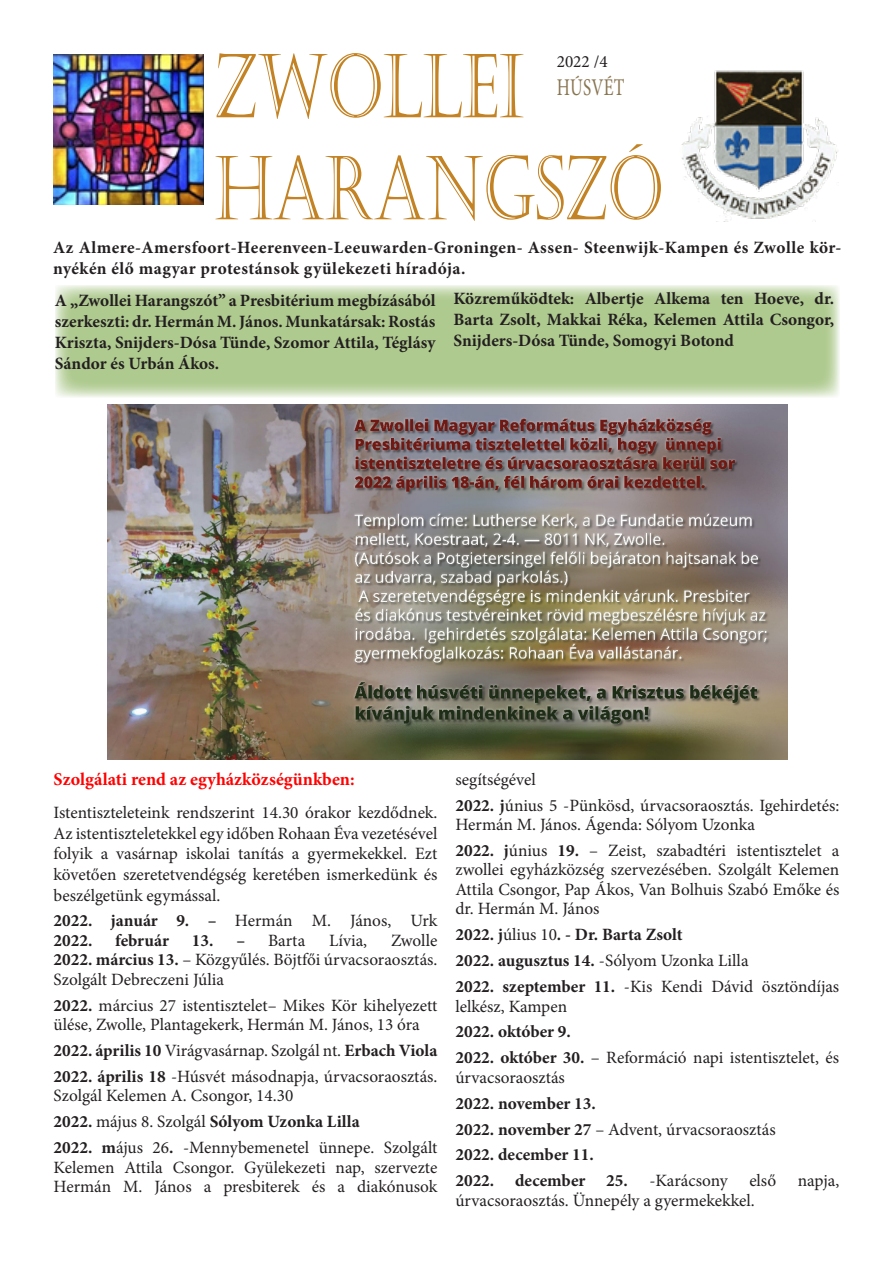
<style>
.page{position:relative;width:893px;height:1263px;background:#fff}
.page>*{position:absolute;margin:0;border:0;box-sizing:border-box;transform-origin:0 0}
.t1{font:88.5px "Castellar";color:#c38324;scale:.72 1}
.t2{font:24px "Minion Pro";letter-spacing:.01em;color:#89744f;scale:.72 1}
.t3{font:700 18px "Minion Pro";color:#f00}
.t4{font:17.25px/19.5px "Minion Pro";color:#231f20}
.t5{font:700 17.25px/21px "Minion Pro";letter-spacing:.005em;color:#231f20;text-align:justify}
.t6{font:700 17.25px/20.7px "Minion Pro";letter-spacing:.025em;color:#231f20}
.s1{font-weight:400}
.s2{font-weight:700}
</style>
<div class="page">
<svg style="left:55px;top:294px;width:785px;height:103px;background:#b4cd96"></svg>
<img style="left:53px;top:54px;width:786px;height:240px">
<img style="left:107px;top:404px;width:681px;height:355px">
<p class="t1" style="left:215px;top:36px;width:430px">ZWOLLEI</p>
<p class="t1" style="left:215px;top:138px;width:624px">HARANGSZÓ</p>
<p class="t4" style="left:557px;top:51px;width:53px">2022 /4</p>
<p class="t2" style="left:557px;top:72px;width:95px">HÚSVÉT</p>
<p class="t6" style="left:53px;top:237px;width:790px">Az Almere-Amersfoort-Heerenveen-Leeuwarden-Groningen- Assen- Steenwijk-Kampen és Zwolle kör&shy;nyékén élő magyar protestánsok gyülekezeti híradója.</p>
<p class="t5" style="left:55px;top:289px;width:382px">A „Zwollei Harangszót” a Presbitérium megbízásából szerkeszti: dr. Hermán M. János. Munkatársak: Rostás Kriszta, Snijders-Dósa Tünde, Szomor Attila, Téglásy Sándor és Urbán Ákos.</p>
<p class="t5" style="left:453px;top:288px;width:382px">Közreműködtek: Albertje Alkema ten Hoeve, dr.<br>Barta Zsolt, Makkai Réka, Kelemen Attila Csongor, Snijders-Dósa Tünde, Somogyi Botond</p>
<p class="t3" style="left:54px;top:767px;width:303px">Szolgálati rend az egyházközségünkben:</p>
<p class="t4" style="left:54px;top:802px;width:385px;line-height:20.7px;text-align:justify">Istentiszteleteink rendszerint 14.30 órakor kezdődnek.<br>Az istentiszteletekkel egy időben Rohaan Éva vezetésével folyik a vasárnap iskolai tanítás a gyermekekkel. Ezt követően szeretetvendégség keretében ismerkedünk és beszélgetünk egymással.</p>
<p class="t5" style="left:54px;top:911px;width:385px;line-height:19.5px">2022. január 9. – <span class="s1">Hermán M. János, Urk<br></span>2022.</p>
<p class="t4" style="left:54px;top:930px;width:385px;text-align:justify;text-indent:338px">Zwolle <span class="s2">2022. március 13.</span> – Közgyűlés. Böjtfői úrvacsoraosztás.<br>Szolgált Debreczeni Júlia</p>
<p class="t4" style="left:54px;top:995px;width:385px"><span class="s2">2022.</span> március 27 istentisztelet– Mikes Kör kihelyezett ülése, Zwolle, Plantagekerk, Hermán M. János, 13 óra</p>
<p class="t5" style="left:54px;top:1040px;width:385px">2022. április 10 <span class="s1">Virágvasárnap. Szolgál nt.</span> Erbach Viola</p>
<p class="t4" style="left:54px;top:1067px;width:385px"><span class="s2">2022. április 18</span> -Húsvét másodnapja, úrvacsoraosztás.<br>Szolgál Kelemen A. Csongor, 14.30</p>
<p class="t5" style="left:54px;top:1111px;width:308px">2022. <span class="s1">május 8. Szolgál</span> Sólyom Uzonka Lilla</p>
<p class="t4" style="left:54px;top:1138px;width:385px;text-align:justify"><span class="s2">2022. m</span>ájus 26<span class="s2">.</span> -Mennybemenetel ünnepe. Szolgált Kelemen Attila Csongor. Gyülekezeti nap, szervezte Hermán M. János a presbiterek és a diakónusok</p>
<p class="t5" style="left:115px;top:929px;width:55px">február</p>
<p class="t5" style="left:192px;top:929px;width:55px">13. –</p>
<p class="t4" style="left:268px;top:930px;width:39px">Barta</p>
<p class="t4" style="left:329px;top:930px;width:40px">Lívia,</p>
<p class="t4" style="left:455px;top:769px;width:82px">segítségével</p>
<p class="t4" style="left:455px;top:795px;width:385px"><span class="s2">2022. j</span>únius 5 -Pünkösd, úrvacsoraosztás. Igehirdetés:<br>Hermán M. János. Ágenda: Sólyom Uzonka</p>
<p class="t4" style="left:455px;top:841px;width:385px;text-align:justify"><span class="s2">2022. j</span>únius <span class="s2">19.</span> – Zeist, szabadtéri istentisztelet a zwollei egyházközség szervezésében. Szolgált Kelemen Attila Csongor, Pap Ákos, Van Bolhuis Szabó Emőke és dr. Hermán M. János</p>
<p class="t5" style="left:455px;top:924px;width:229px">2022. j<span class="s1">úlius 10</span>. - Dr. Barta Zsolt</p>
<p class="t4" style="left:455px;top:951px;width:295px"><span class="s2">2022. augusztus 14.</span> -Sólyom Uzonka Lilla</p>
<p class="t4" style="left:455px;top:977px;width:385px"><span class="s2">2022. szeptember 11.</span> -Kis Kendi Dávid ösztöndíjas lelkész, Kampen</p>
<p class="t5" style="left:455px;top:1021px;width:117px">2022. október 9.</p>
<p class="t4" style="left:455px;top:1048px;width:385px"><span class="s2">2022. október 30.</span> – Reformáció napi istentisztelet, és úrvacsoraosztás</p>
<p class="t5" style="left:455px;top:1092px;width:142px">2022. november 13.</p>
<p class="t4" style="left:455px;top:1119px;width:322px"><span class="s2">2022. november 27</span> – Advent, úrvacsoraosztás</p>
<p class="t5" style="left:455px;top:1144px;width:140px">2022. december 11.</p>
<p class="t5" style="left:455px;top:1170px;width:174px">2022. december 25.</p>
<p class="t4" style="left:649px;top:1171px;width:80px">-Karácsony</p>
<p class="t4" style="left:749px;top:1171px;width:28px">első</p>
<p class="t4" style="left:798px;top:1171px;width:43px">napja,</p>
<p class="t4" style="left:455px;top:1191px;width:301px">úrvacsoraosztás. Ünnepély a gyermekekkel.</p>
</div>
